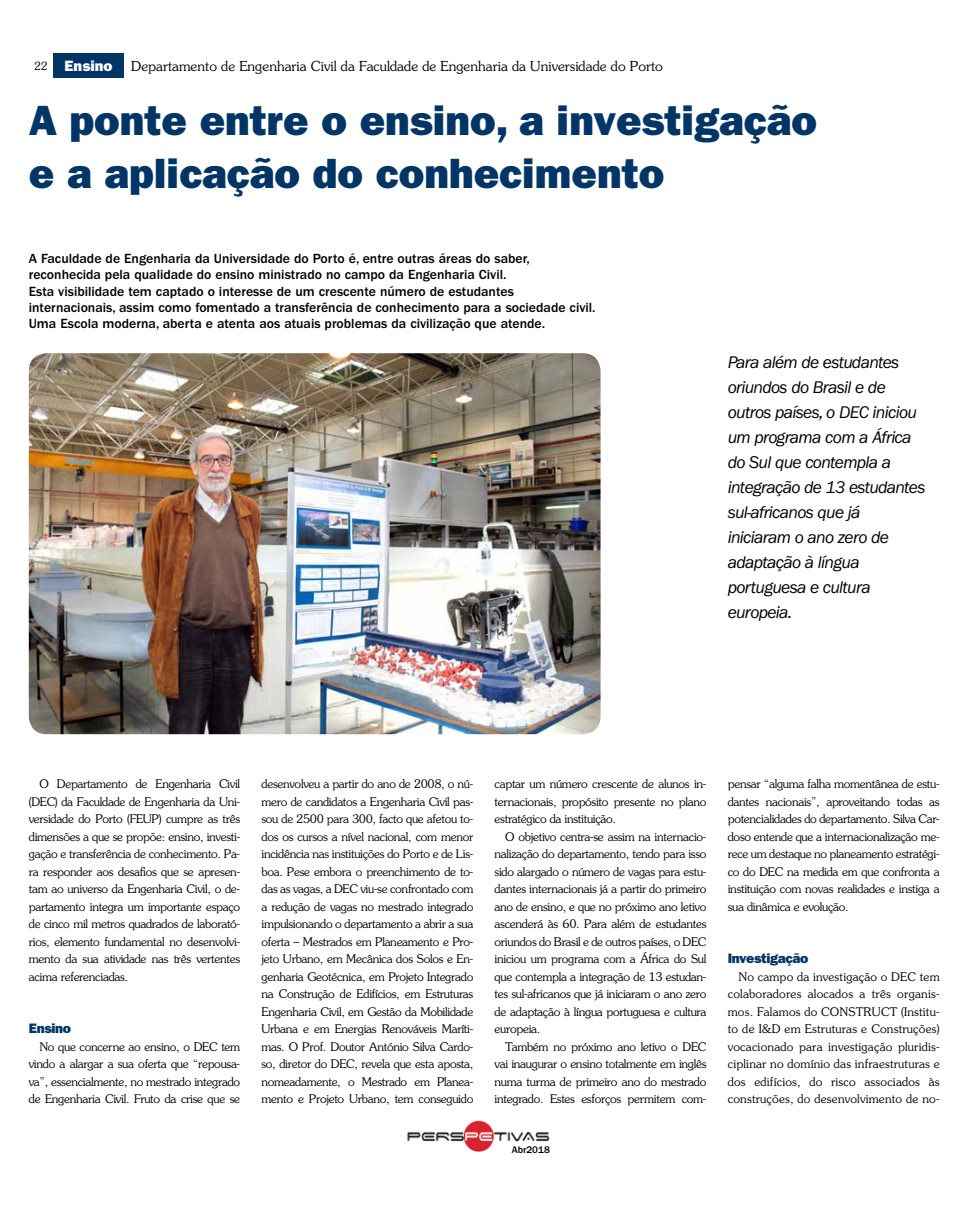
<style>
.page{position:relative;width:968px;height:1205px;background:#fff}
.page>*{position:absolute;margin:0;border:0;box-sizing:border-box;transform-origin:0 0}
.t1{font:42.5px/52.5px "ITC Franklin Gothic Std Hvy";color:#003566}
.t2{font:italic 17.5px/25px "ITC Franklin Gothic Std";letter-spacing:-.04em;color:#000}
.t3{font:500 13.75px/16.2px "ITC Franklin Gothic Std";color:#000}
.t4{font:300 13.75px "Souvenir Std";color:#000}
.t5{font:13.75px "ITC Franklin Gothic Std Hvy";letter-spacing:-.025em;color:#003566}
.t6{font:300 11.88px/17.5px "Souvenir Std";letter-spacing:-.025em;color:#000;text-align:justify}
.t7{font:500 10px "ITC Franklin Gothic Std";color:#000}
.s1{font-size:11.25px}
.s2{font-family:"ITC Franklin Gothic Std Hvy";font-weight:400;font-size:15px;color:#fff}
</style>
<div class="page">
<div style="left:53px;top:53px;width:71px;height:25px;background:#003566"></div>
<img style="left:407px;top:1121px;width:143px;height:31px">
<img style="left:29px;top:353px;width:571px;height:381px">
<p class="t4" style="left:34px;top:58px;width:630px"><span class="s1">22</span> <span class="s2">Ensino</span> Departamento de Engenharia Civil da Faculdade de Engenharia da Universidade do Porto</p>
<h1 class="t1" style="left:29px;top:94px;width:789px">A ponte entre o ensino, a investigação e a aplicação do conhecimento</h1>
<p class="t3" style="left:29px;top:251px;width:568px">A Faculdade de Engenharia da Universidade do Porto é, entre outras áreas do saber, reconhecida pela qualidade do ensino ministrado no campo da Engenharia Civil.<br>Esta visibilidade tem captado o interesse de um crescente número de estudantes internacionais, assim como fomentado a transferência de conhecimento para a sociedade civil.<br>Uma Escola moderna, aberta e atenta aos atuais problemas da civilização que atende.</p>
<p class="t2" style="left:727px;top:350px;width:199px">Para além de estudantes oriundos do Brasil e de outros países, o DEC iniciou um programa com a África do Sul que contempla a integração de 13 estudantes sul-africanos que já iniciaram o ano zero de adaptação à língua portuguesa e cultura europeia.</p>
<p class="t6" style="left:29px;top:775px;width:213px;text-indent:11px">O Departamento de Engenharia Civil (DEC) da Faculdade de Engenharia da Uni&shy;versidade do Porto (FEUP) cumpre as três dimensões a que se propõe: ensino, investi&shy;gação e transferência de conhecimento. Pa&shy;ra responder aos desafios que se apresen&shy;tam ao universo da Engenharia Civil, o de&shy;partamento integra um importante espaço de cinco mil metros quadrados de laborató&shy;rios, elemento fundamental no desenvolvi&shy;mento da sua atividade nas três vertentes acima referenciadas.</p>
<p class="t5" style="left:29px;top:1020px;width:44px">Ensino</p>
<p class="t6" style="left:29px;top:1038px;width:213px;text-indent:11px">No que concerne ao ensino, o DEC tem vindo a alargar a sua oferta que “repousa&shy;va”, essencialmente, no mestrado integrado de Engenharia Civil. Fruto da crise que se</p>
<p class="t6" style="left:261px;top:775px;width:213px">desenvolveu a partir do ano de 2008, o nú&shy;mero de candidatos a Engenharia Civil pas&shy;sou de 2500 para 300, facto que afetou to&shy;dos os cursos a nível nacional, com menor incidência nas instituições do Porto e de Lis&shy;boa. Pese embora o preenchimento de to&shy;das as vagas, a DEC viu-se confrontado com a redução de vagas no mestrado integrado impulsionando o departamento a abrir a sua oferta – Mestrados em Planeamento e Pro&shy;jeto Urbano, em Mecânica dos Solos e En&shy;genharia Geotécnica, em Projeto Integrado na Construção de Edifícios, em Estruturas Engenharia Civil, em Gestão da Mobilidade Urbana e em Energias Renováveis Maríti&shy;mas. O Prof. Doutor António Silva Cardo&shy;so, diretor do DEC, revela que esta aposta, nomeadamente, o Mestrado em Planea&shy;mento e Projeto Urbano, tem conseguido</p>
<p class="t6" style="left:494px;top:775px;width:213px">captar um número crescente de alunos in&shy;ternacionais, propósito presente no plano estratégico da instituição.</p>
<p class="t6" style="left:494px;top:828px;width:213px;text-indent:11px">O objetivo centra-se assim na internacio&shy;nalização do departamento, tendo para isso sido alargado o número de vagas para estu&shy;dantes internacionais já a partir do primeiro ano de ensino, e que no próximo ano letivo ascenderá às 60. Para além de estudantes oriundos do Brasil e de outros países, o DEC iniciou um programa com a África do Sul que contempla a integração de 13 estudan&shy;tes sul-africanos que já iniciaram o ano zero de adaptação à língua portuguesa e cultura europeia.</p>
<p class="t6" style="left:494px;top:1038px;width:213px;text-indent:11px">Também no próximo ano letivo o DEC vai inaugurar o ensino totalmente em inglês numa turma de primeiro ano do mestrado integrado. Estes esforços permitem com-</p>
<p class="t7" style="left:511px;top:1144px;width:40px">Abr2018</p>
<p class="t6" style="left:727px;top:775px;width:213px">pensar “alguma falha momentânea de estu&shy;dantes nacionais”, aproveitando todas as potencialidades do departamento. Silva Car&shy;doso entende que a internacionalização me&shy;rece um destaque no planeamento estratégi&shy;co do DEC na medida em que confronta a instituição com novas realidades e instiga a sua dinâmica e evolução.</p>
<p class="t5" style="left:727px;top:950px;width:82px">Investigação</p>
<p class="t6" style="left:727px;top:968px;width:213px;text-indent:11px">No campo da investigação o DEC tem colaboradores alocados a três organis&shy;mos. Falamos do CONSTRUCT (Institu&shy;to de I&amp;D em Estruturas e Construções) vocacionado para investigação pluridis&shy;ciplinar no domínio das infraestruturas e dos edifícios, do risco associados às construções, do desenvolvimento de no-</p>
</div>
